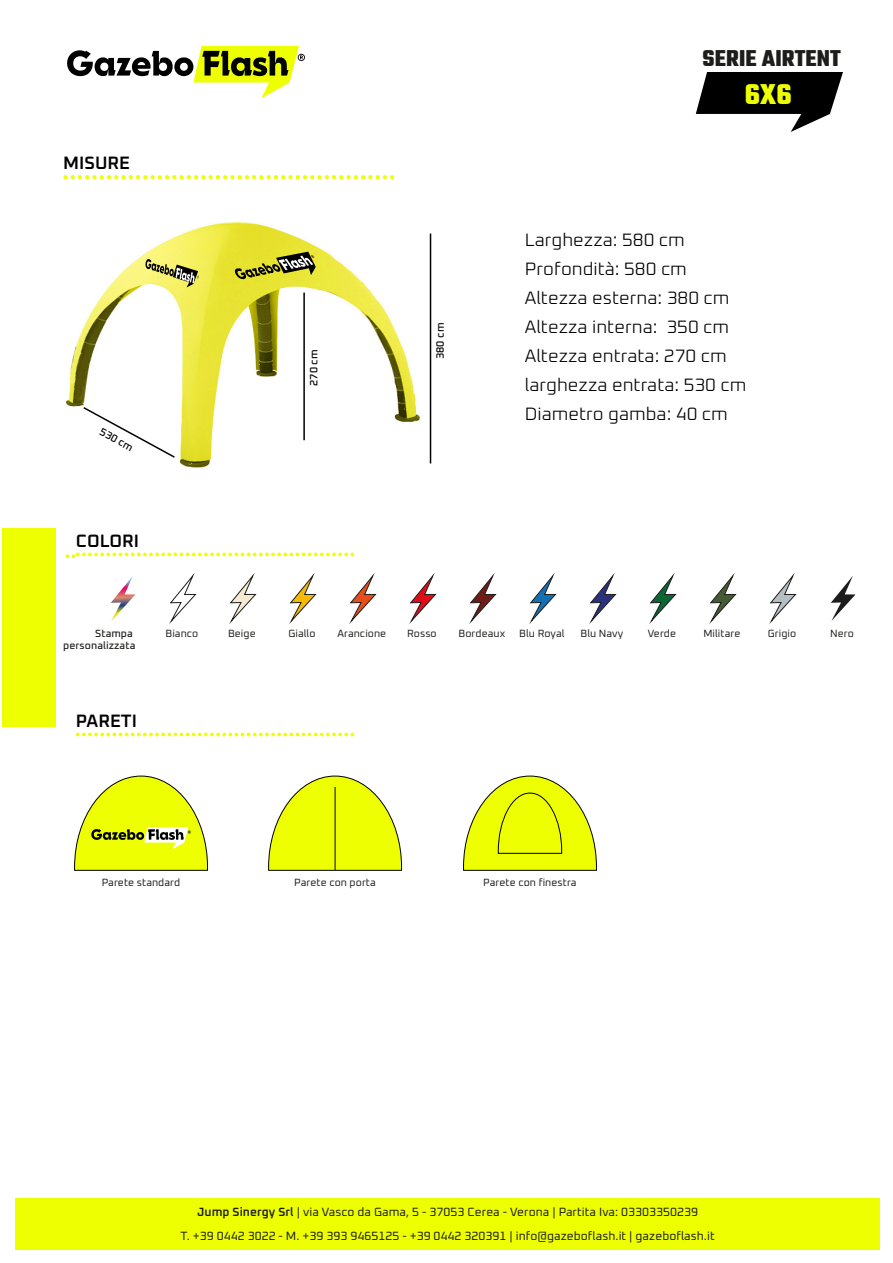
<style>
.page{position:relative;width:893px;height:1263px;background:#fff}
.page>*{position:absolute;margin:0;border:0;box-sizing:border-box;transform-origin:0 0}
.t1{font:700 31.05px "Teko";color:#edff00}
.t2{font:700 24.75px "Teko";letter-spacing:.005em;color:#1d1d1b}
.t3{font:300 18px/29px "Oxanium";color:#000;scale:1.04 1}
.t4{font:600 18px "Oxanium";color:#000}
.t5{font:12px/24px "Oxanium";letter-spacing:.005em;color:#1d1d1b;text-align:center}
.t6{font:500 10.65px "Oxanium";color:#000}
.t7{font:10.5px "Oxanium";letter-spacing:.005em;color:#1d1d1b}
.t8{font:500 10.5px/12px "Oxanium";letter-spacing:.005em;color:#1d1d1b;text-align:right}
.s1{font-weight:600}
</style>
<div class="page">
<svg style="left:67px;top:46px;width:238px;height:52px"></svg>
<div style="left:2px;top:528px;width:54px;height:198px;background:#edff00"></div>
<div style="left:16px;top:1197px;width:864px;height:52px;background:#edff00"></div>
<svg style="left:696px;top:72px;width:147px;height:60px"></svg>
<img style="left:66px;top:223px;width:353px;height:245px">
<svg style="left:63px;top:175px;width:331px;height:4px"></svg>
<svg style="left:82px;top:406px;width:94px;height:53px"></svg>
<hr style="left:430px;top:234px;width:1px;height:229px;background:#000">
<svg style="left:234px;top:252px;width:82px;height:28px;background:#a7a432"></svg>
<svg style="left:145px;top:259px;width:54px;height:28px;background:#bfbb62"></svg>
<hr style="left:303px;top:293px;width:2px;height:147px;background:#000">
<svg style="left:111px;top:576px;width:24px;height:45px"></svg>
<svg style="left:170px;top:575px;width:26px;height:48px"></svg>
<svg style="left:230px;top:575px;width:26px;height:48px"></svg>
<svg style="left:290px;top:575px;width:26px;height:48px"></svg>
<svg style="left:350px;top:575px;width:26px;height:48px"></svg>
<svg style="left:410px;top:575px;width:26px;height:48px"></svg>
<svg style="left:470px;top:575px;width:26px;height:48px"></svg>
<svg style="left:530px;top:575px;width:26px;height:48px"></svg>
<svg style="left:590px;top:575px;width:26px;height:48px"></svg>
<svg style="left:650px;top:575px;width:26px;height:48px"></svg>
<svg style="left:710px;top:575px;width:26px;height:48px"></svg>
<svg style="left:770px;top:575px;width:26px;height:48px"></svg>
<svg style="left:831px;top:576px;width:24px;height:45px"></svg>
<svg style="left:76px;top:733px;width:278px;height:3px"></svg>
<svg style="left:74px;top:776px;width:134px;height:95px"></svg>
<svg style="left:268px;top:776px;width:134px;height:95px"></svg>
<hr style="left:335px;top:787px;width:1px;height:83px;background:#000">
<svg style="left:463px;top:776px;width:134px;height:95px"></svg>
<svg style="left:66px;top:553px;width:288px;height:5px"></svg>
<h3 class="t4" style="left:63px;top:152px;width:68px">MISURE</h3>
<p class="t6" style="left:104px;top:425px;width:38px;rotate:28deg">530 cm</p>
<h3 class="t4" style="left:76px;top:529px;width:65px">COLORI</h3>
<p class="t6" style="left:307px;top:386px;width:38px;rotate:-90deg">270 cm</p>
<p class="t6" style="left:433px;top:359px;width:38px;rotate:-90deg">380 cm</p>
<h2 class="t2" style="left:703px;top:42px;width:140px">SERIE AIRTENT</h2>
<h1 class="t1" style="left:745px;top:75px;width:49px">6X6</h1>
<h3 class="t3" style="left:525px;top:225px;width:215px">Larghezza: 580 cm<br>Profondità: 580 cm<br>Altezza esterna: 380 cm<br>Altezza interna: 350 cm<br>Altezza entrata: 270 cm larghezza entrata: 530 cm<br>Diametro gamba: 40 cm</h3>
<p class="t8" style="left:63px;top:627px;width:74px">Stampa personalizzata</p>
<p class="t7" style="left:166px;top:627px;width:34px">Bianco</p>
<p class="t7" style="left:228px;top:627px;width:29px">Beige</p>
<p class="t7" style="left:288px;top:627px;width:29px">Giallo</p>
<p class="t7" style="left:337px;top:627px;width:50px">Arancione</p>
<p class="t7" style="left:407px;top:627px;width:31px">Rosso</p>
<p class="t7" style="left:459px;top:627px;width:48px">Bordeaux</p>
<p class="t7" style="left:519px;top:627px;width:47px">Blu Royal</p>
<p class="t7" style="left:581px;top:627px;width:44px">Blu Navy</p>
<p class="t7" style="left:648px;top:627px;width:30px">Verde</p>
<p class="t7" style="left:703px;top:627px;width:39px">Militare</p>
<p class="t7" style="left:768px;top:627px;width:30px">Grigio</p>
<p class="t7" style="left:830px;top:627px;width:25px">Nero</p>
<h3 class="t4" style="left:76px;top:709px;width:63px">PARETI</h3>
<p class="t7" style="left:102px;top:876px;width:80px">Parete standard</p>
<p class="t7" style="left:294px;top:876px;width:83px">Parete con porta</p>
<p class="t7" style="left:483px;top:876px;width:95px">Parete con finestra</p>
<p class="t5" style="left:181px;top:1200px;width:536px"><span class="s1">Jump Sinergy Srl</span> | via Vasco da Gama, 5 - 37053 Cerea - Verona | Partita Iva: 03303350239<br>T. +39 0442 3022 - M. +39 393 9465125 - +39 0442 320391 | info@gazeboflash.it | gazeboflash.it</p>
</div>
